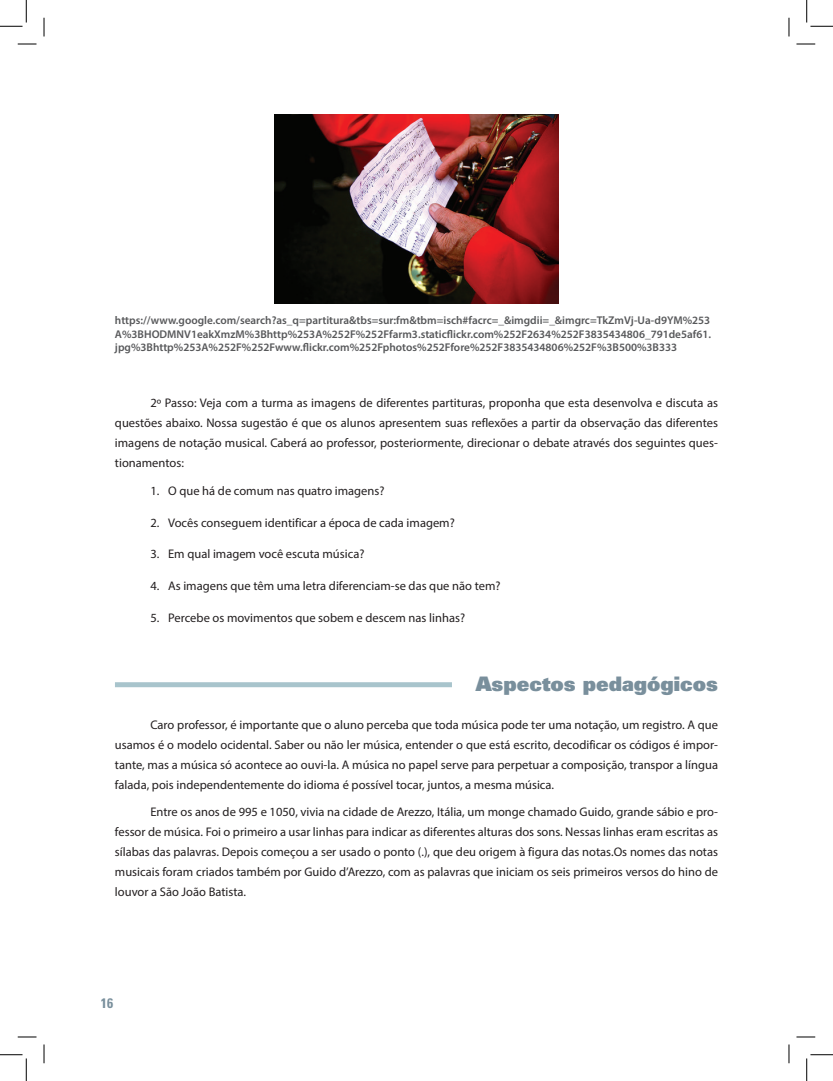
<style>
.page{position:relative;width:833px;height:1081px;background:#fff}
.page>*{position:absolute;margin:0;border:0;box-sizing:border-box;transform-origin:0 0}
.t1{font:900 20px "Univers";color:#798f9c}
.t2{font:700 condensed 13.75px "Univers";color:#798f9c}
.t3{font:12.5px/20px "Myriad Pro";color:#231f20;text-align:justify}
.t4{font:600 11.25px/13.5px "Myriad Pro";color:#57585a;text-align:justify}
</style>
<div class="page">
<div style="left:115px;top:682px;width:336px;height:5px;background:#a8c4cc"></div>
<img style="left:275px;top:115px;width:282px;height:188px">
<svg style="left:18px;top:43px;width:18px;height:2px"></svg>
<svg style="left:796px;top:43px;width:18px;height:2px"></svg>
<svg style="left:18px;top:1036px;width:18px;height:1px"></svg>
<svg style="left:796px;top:1036px;width:18px;height:1px"></svg>
<svg style="left:43px;top:18px;width:2px;height:18px"></svg>
<svg style="left:43px;top:1044px;width:2px;height:18px"></svg>
<svg style="left:788px;top:18px;width:1px;height:18px"></svg>
<svg style="left:788px;top:1044px;width:1px;height:18px"></svg>
<svg style="left:0;top:0;width:27px;height:27px"></svg>
<svg style="left:0;top:1054px;width:27px;height:26px"></svg>
<svg style="left:806px;top:0;width:26px;height:27px"></svg>
<svg style="left:806px;top:1054px;width:26px;height:26px"></svg>
<p class="t4" style="left:115px;top:313px;width:597px">https://www.google.com/search?as_q=partitura&amp;tbs=sur:fm&amp;tbm=isch#facrc=_&amp;imgdii=_&amp;imgrc=TkZmVj-Ua-d9YM%253<br>A%3BHODMNV1eakXmzM%3Bhttp%253A%252F%252Ffarm3.staticflickr.com%252F2634%252F3835434806_791de5af61. jpg%3Bhttp%253A%252F%252Fwww.flickr.com%252Fphotos%252Ffore%252F3835434806%252F%3B500%3B333</p>
<p class="t3" style="left:115px;top:392px;width:604px;text-indent:35px">2º Passo: Veja com a turma as imagens de diferentes partituras, proponha que esta desenvolva e discuta as questões abaixo. Nossa sugestão é que os alunos apresentem suas reflexões a partir da observação das diferentes imagens de notação musical. Caberá ao professor, posteriormente, direcionar o debate através dos seguintes ques&shy;tionamentos:</p>
<p class="t3" style="left:150px;top:480px;width:235px">1. O que há de comum nas quatro imagens?</p>
<p class="t3" style="left:150px;top:512px;width:306px">2. Vocês conseguem identificar a época de cada imagem?</p>
<p class="t3" style="left:150px;top:543px;width:215px">3. Em qual imagem você escuta música?</p>
<p class="t3" style="left:150px;top:575px;width:351px">4. As imagens que têm uma letra diferenciam-se das que não tem?</p>
<p class="t3" style="left:150px;top:607px;width:316px">5. Percebe os movimentos que sobem e descem nas linhas?</p>
<h1 class="t1" style="left:475px;top:670px;width:244px">Aspectos pedagógicos</h1>
<p class="t3" style="left:115px;top:714px;width:604px;text-indent:35px">Caro professor, é importante que o aluno perceba que toda música pode ter uma notação, um registro. A que usamos é o modelo ocidental. Saber ou não ler música, entender o que está escrito, decodificar os códigos é impor&shy;tante, mas a música só acontece ao ouvi-la. A música no papel serve para perpetuar a composição, transpor a língua falada, pois independentemente do idioma é possível tocar, juntos, a mesma música.</p>
<p class="t3" style="left:115px;top:801px;width:604px;text-indent:35px">Entre os anos de 995 e 1050, vivia na cidade de Arezzo, Itália, um monge chamado Guido, grande sábio e pro&shy;fessor de música. Foi o primeiro a usar linhas para indicar as diferentes alturas dos sons. Nessas linhas eram escritas as sílabas das palavras. Depois começou a ser usado o ponto (.), que deu origem à figura das notas.Os nomes das notas musicais foram criados também por Guido d’Arezzo, com as palavras que iniciam os seis primeiros versos do hino de louvor a São João Batista.</p>
<p class="t2" style="left:101px;top:994px;width:14px">16</p>
</div>
